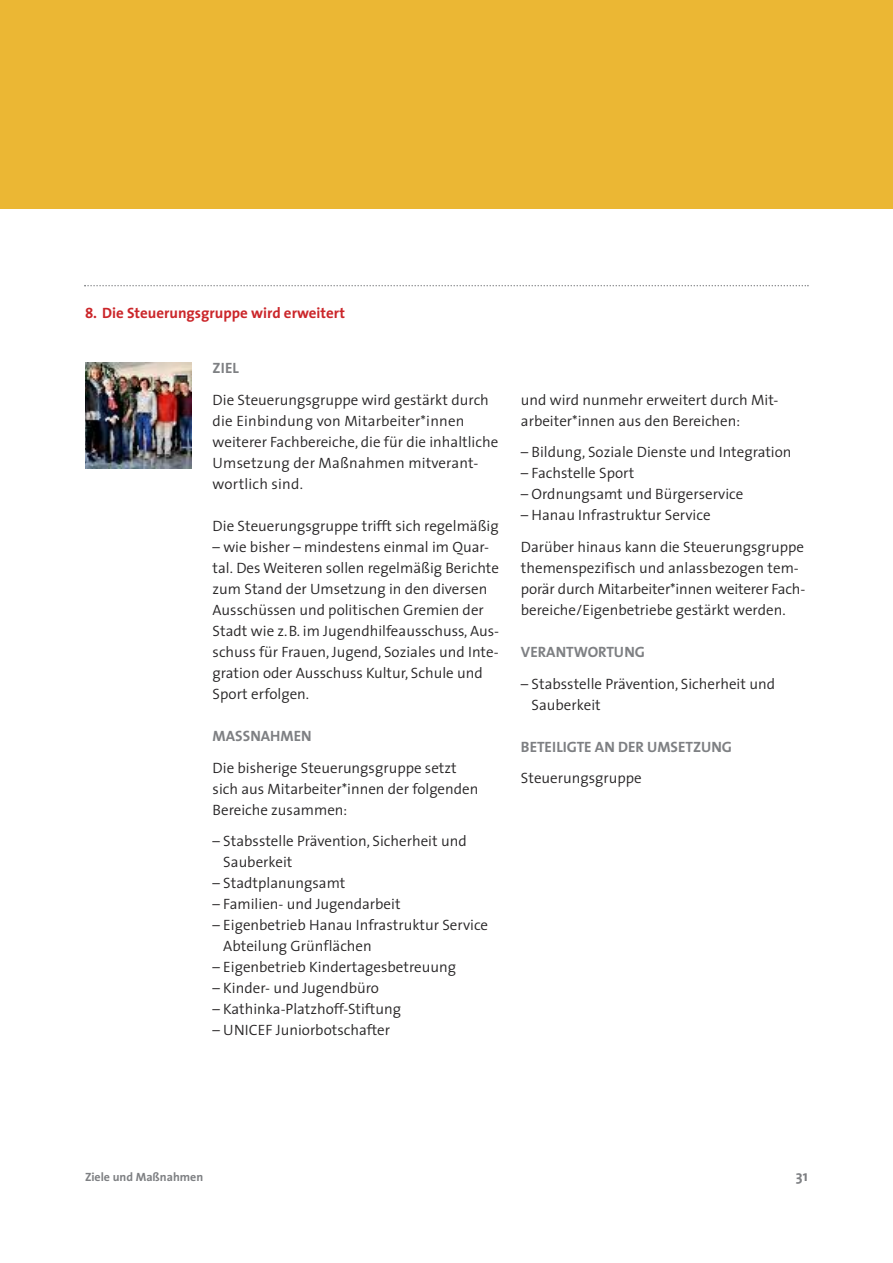
<style>
.page{position:relative;width:893px;height:1263px;background:#fff}
.page>*{position:absolute;margin:0;border:0;box-sizing:border-box;transform-origin:0 0}
.t1{font:300 15px/21px "The Sans";color:#272526}
.t2{font:700 15px "The Sans";color:#7e8083}
.t3{font:700 15px "The Sans";color:#cb262a}
.t4{font:700 12px "The Sans";color:#7e8083}
.s1{font-family:"The Sans Bold Expert";font-weight:400}
</style>
<div class="page">
<div style="left:0;top:0;width:893px;height:208px;background:#ebb734"></div>
<svg style="left:84px;top:285px;width:725px;height:1px"></svg>
<img style="left:85px;top:362px;width:106px;height:106px">
<p class="t3" style="left:85px;top:307px;width:262px"><span class="s1">8</span>. Die Steuerungsgruppe wird erweitert</p>
<p class="t2" style="left:213px;top:362px;width:28px">ZIEL</p>
<p class="t1" style="left:213px;top:391px;width:287px">Die Steuerungsgruppe wird gestärkt durch die Einbindung von Mitarbeiter*innen weiterer Fachbereiche, die für die inhaltliche Umsetzung der Maßnahmen mitverant&shy;wortlich sind.</p>
<p class="t1" style="left:213px;top:517px;width:288px">Die Steuerungsgruppe trifft sich regelmäßig</p>
<p class="t1" style="left:213px;top:538px;width:288px">– wie bisher – mindestens einmal im Quar&shy;tal. Des Weiteren sollen regelmäßig Berichte zum Stand der Umsetzung in den diversen Ausschüssen und politischen Gremien der Stadt wie z.B. im Jugendhilfeausschuss, Aus&shy;schuss für Frauen, Jugend, Soziales und Inte&shy;gration oder Ausschuss Kultur, Schule und Sport erfolgen.</p>
<p class="t2" style="left:213px;top:730px;width:101px">MASSNAHMEN</p>
<p class="t1" style="left:213px;top:759px;width:267px">Die bisherige Steuerungsgruppe setzt sich aus Mitarbeiter*innen der folgenden<br>Bereiche zusammen:</p>
<p class="t1" style="left:223px;top:832px;width:245px;text-indent:-11px">– Stabsstelle Prävention, Sicherheit und<br>Sauberkeit</p>
<p class="t1" style="left:213px;top:874px;width:134px">– Stadtplanungsamt</p>
<p class="t1" style="left:213px;top:895px;width:189px">– Familien- und Jugendarbeit</p>
<p class="t1" style="left:223px;top:916px;width:266px;text-indent:-11px">– Eigenbetrieb Hanau Infrastruktur Service<br>Abteilung Grünflächen</p>
<p class="t1" style="left:213px;top:958px;width:245px">– Eigenbetrieb Kindertagesbetreuung</p>
<p class="t1" style="left:213px;top:979px;width:168px">– Kinder- und Jugendbüro</p>
<p class="t1" style="left:213px;top:1000px;width:190px">– Kathinka-Platzhoff-Stiftung</p>
<p class="t1" style="left:213px;top:1021px;width:179px">– UNICEF Juniorbotschafter</p>
<p class="t1" style="left:521px;top:391px;width:259px">und wird nunmehr erweitert durch Mit&shy;arbeiter*innen aus den Bereichen:</p>
<p class="t1" style="left:521px;top:444px;width:272px">– Bildung, Soziale Dienste und Integration</p>
<p class="t1" style="left:521px;top:465px;width:115px">– Fachstelle Sport</p>
<p class="t1" style="left:521px;top:486px;width:224px">– Ordnungsamt und Bürgerservice</p>
<p class="t1" style="left:521px;top:501px;width:285px;line-height:31.5px">– Hanau Infrastruktur Service<br>Darüber hinaus kann die Steuerungsgruppe</p>
<p class="t1" style="left:521px;top:559px;width:286px">themenspezifisch und anlassbezogen tem&shy;porär durch Mitarbeiter*innen weiterer Fach&shy;bereiche/Eigenbetriebe gestärkt werden.</p>
<p class="t2" style="left:521px;top:646px;width:126px">VERANTWORTUNG</p>
<p class="t1" style="left:532px;top:675px;width:245px;text-indent:-11px">– Stabsstelle Prävention, Sicherheit und<br>Sauberkeit</p>
<p class="t2" style="left:521px;top:740px;width:213px">BETEILIGTE AN DER UMSETZUNG</p>
<p class="t1" style="left:521px;top:769px;width:122px">Steuerungsgruppe</p>
<p class="t4" style="left:85px;top:1172px;width:120px">Ziele und Maßnahmen</p>
<p class="t2" style="left:796px;top:1170px;width:13px">31</p>
</div>
